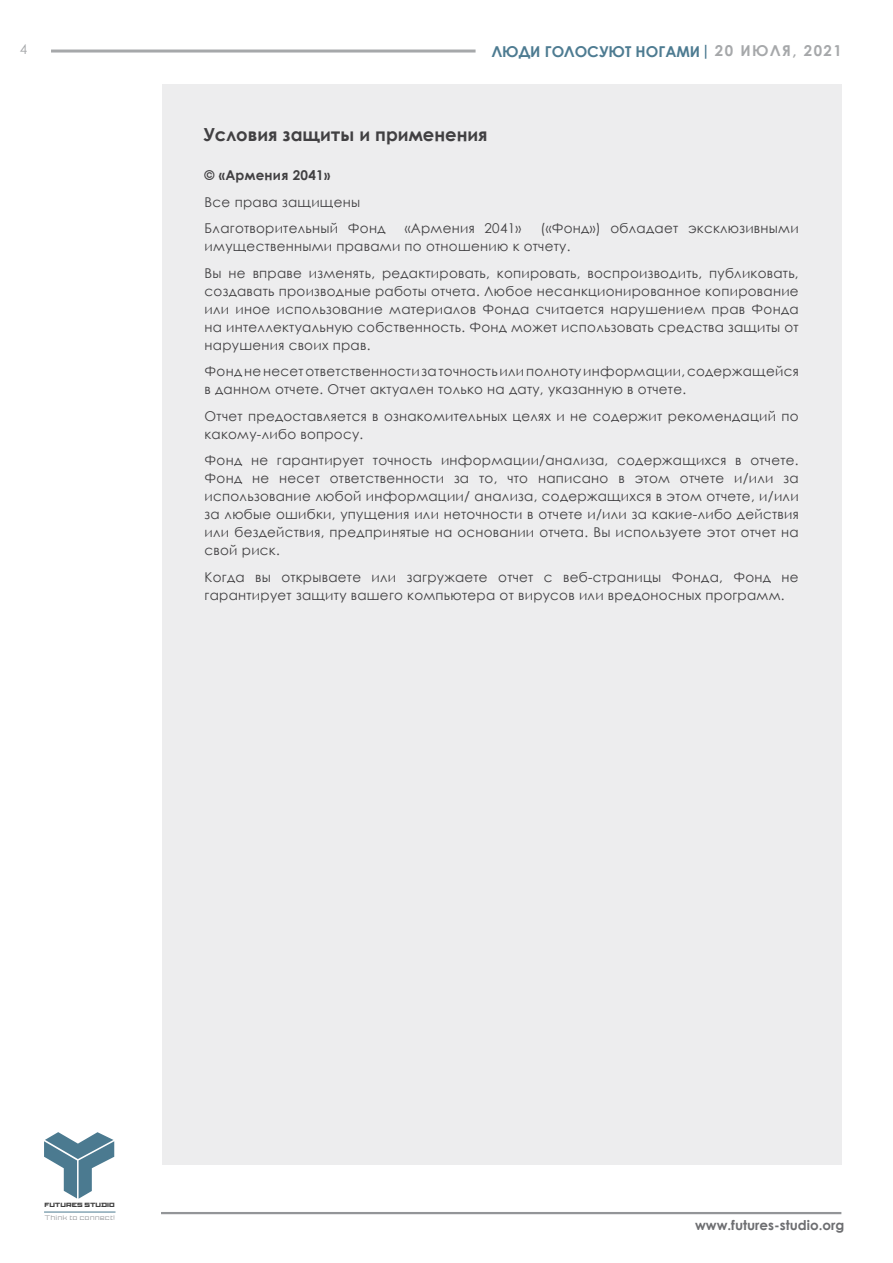
<style>
.page{position:relative;width:893px;height:1263px;background:#fff}
.page>*{position:absolute;margin:0;border:0;box-sizing:border-box;transform-origin:0 0}
.t1{font:700 18px "Century Gothic";color:#414042}
.t2{font:700 15px "Century Gothic";color:#4d7b91}
.t3{font:13.5px/18px "Century Gothic";letter-spacing:.02em;color:#414042}
.t4{font:700 13.5px "Century Gothic";color:#6d6e71}
.t5{font:700 13.5px "Century Gothic";letter-spacing:.02em;color:#414042}
.t6{font:13.5px "Century Gothic";color:#a6a8aa}
.t7{font:6.6px "Proto Sans 06";color:#939598}
.t8{font:6.15px "Proto Sans 56";color:#404040}
.s1{font-family:"Bokonique";font-weight:400}
.s2{color:#a6a8aa}
</style>
<div class="page">
<hr style="left:44px;top:1211px;width:71px;height:1px;background:#4d7b91">
<svg style="left:44px;top:1132px;width:70px;height:67px"></svg>
<hr style="left:51px;top:50px;width:425px;height:3px;background:#a6a8aa">
<hr style="left:161px;top:1212px;width:680px;height:2px;background:#939598">
<div style="left:162px;top:85px;width:680px;height:1080px;background:#ededee"></div>
<p class="t6" style="left:20px;top:39px;width:9px">4</p>
<p class="t2" style="left:492px;top:40px;width:352px">ЛЮДИ ГОЛОСУЮТ НОГАМИ <span class="s1">|</span> <span class="s2">20 ИЮЛЯ, 2021</span></p>
<h1 class="t1" style="left:203px;top:121px;width:286px">Условия защиты и применения</h1>
<p class="t5" style="left:205px;top:165px;width:127px">© «Армения 2041»</p>
<p class="t3" style="left:205px;top:188px;width:182px;line-height:26.5px">Все права защищены<br>Благотворительный Фонд</p>
<p class="t3" style="left:205px;top:219px;width:596px;text-indent:336px">(«Фонд») обладает эксклюзивными имущественными правами по отношению к отчету.</p>
<p class="t3" style="left:205px;top:264px;width:596px;text-align:justify">Вы не вправе изменять, редактировать, копировать, воспроизводить, публиковать, создавать производные работы отчета. Любое несанкционированное копирование или иное использование материалов Фонда считается нарушением прав Фонда на интеллектуальную собственность. Фонд может использовать средства защиты от нарушения своих прав.</p>
<p class="t3" style="left:205px;top:362px;width:596px">Фонд не несет ответственности за точность или полноту информации, содержащейся в данном отчете. Отчет актуален только на дату, указанную в отчете.</p>
<p class="t3" style="left:205px;top:407px;width:596px">Отчет предоставляется в ознакомительных целях и не содержит рекомендаций по какому-либо вопросу.</p>
<p class="t3" style="left:205px;top:451px;width:596px;text-align:justify">Фонд не гарантирует точность информации/анализа, содержащихся в отчете.<br>Фонд не несет ответственности за то, что написано в этом отчете и/или за использование любой информации/ анализа, содержащихся в этом отчете, и/или за любые ошибки, упущения или неточности в отчете и/или за какие-либо действия или бездействия, предпринятые на основании отчета. Вы используете этот отчет на свой риск.</p>
<p class="t3" style="left:205px;top:568px;width:596px">Когда вы открываете или загружаете отчет с веб-страницы Фонда, Фонд не гарантирует защиту вашего компьютера от вирусов или вредоносных программ.</p>
<p class="t3" style="left:405px;top:219px;width:118px">«Армения 2041»</p>
<p class="t8" style="left:44px;top:1201px;width:72px">FUTURES STUDIO</p>
<p class="t7" style="left:45px;top:1213px;width:72px">Think to connect!</p>
<p class="t4" style="left:695px;top:1214px;width:151px">www.futures-studio.org</p>
</div>
